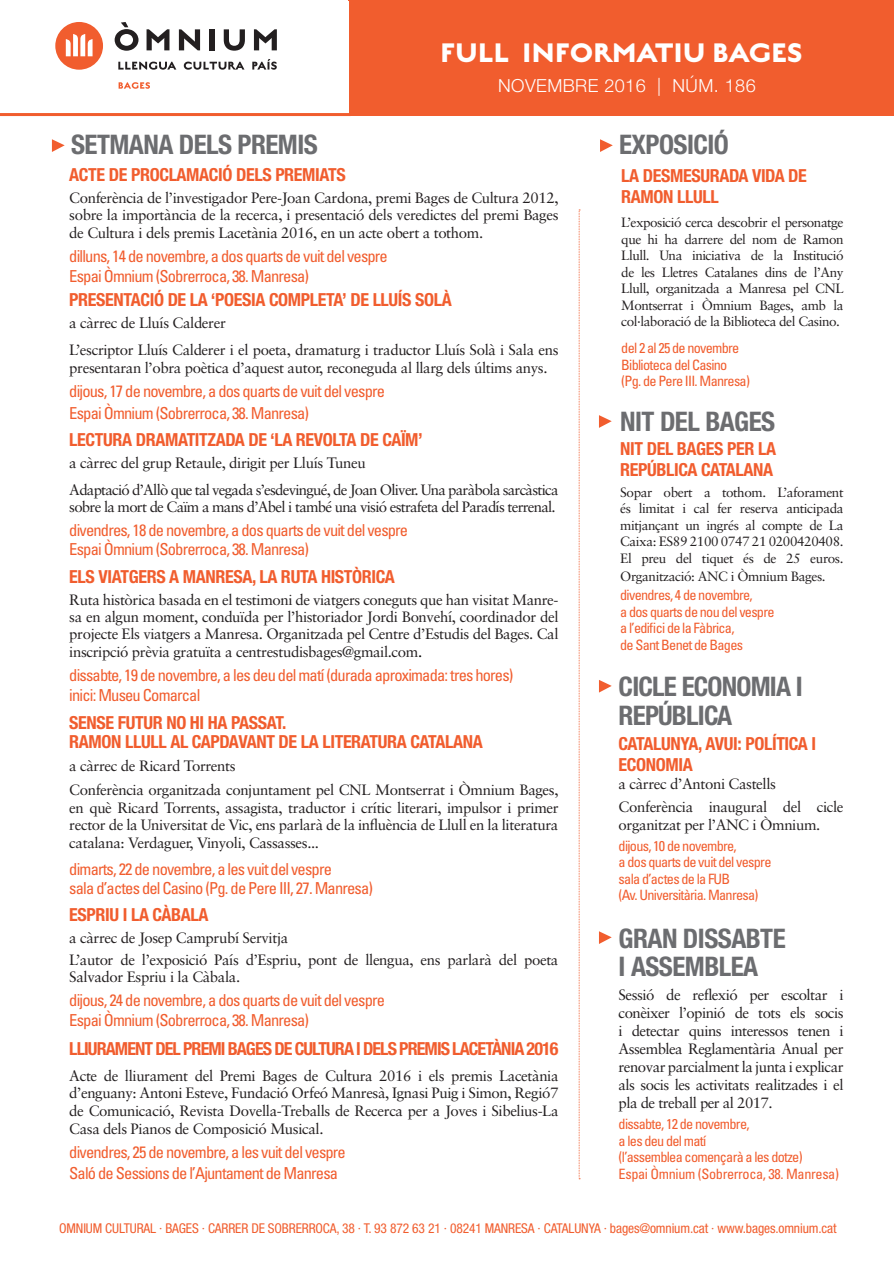
<style>
.page{position:relative;width:894px;height:1264px;background:#fff}
.page>*{position:absolute;margin:0;border:0;box-sizing:border-box;transform-origin:0 0}
.t1{font:700 36px "English Grotesque";letter-spacing:-.02em;color:#fff}
.t2{font:700 condensed 27px/28.5px "Helvetica Neue LT Std";letter-spacing:-.02em;color:#6c6d70}
.t3{font:700 condensed 18px/21px "Helvetica Neue LT Std";letter-spacing:-.02em;color:#f15d2e}
.t4{font:700 condensed 18px "Helvetica Neue LT Std";letter-spacing:-.05em;color:#f15d2e}
.t5{font:300 18px "Helvetica Neue LT Std";letter-spacing:.025em;color:#fff}
.t6{font:condensed 16.5px/19.5px "Univers";letter-spacing:-.05em;color:#f15d2e}
.t7{font:15px/17.5px "Sabon CE";letter-spacing:-.025em;color:#231f20;text-align:justify}
.t8{font:15px/26.2px "Sabon CE";letter-spacing:-.05em;color:#231f20}
.t9{font:condensed 14.25px/16.5px "Univers";letter-spacing:-.05em;color:#f15d2e}
.t10{font:13.5px/16.5px "Sabon CE";letter-spacing:-.03em;color:#231f20;text-align:justify}
.t11{font:condensed 13.5px "Helvetica Neue LT Std";letter-spacing:-.01em;color:#f15d2e}
.s1{color:#000}
</style>
<div class="page">
<svg style="left:52px;top:139px;width:13px;height:13px"></svg>
<svg style="left:578px;top:210px;width:2px;height:969px;background:#fbd9ce"></svg>
<div style="left:1px;top:0;width:893px;height:116px;background:#f15d2e"></div>
<div style="left:0;top:1px;width:348px;height:117px;background:#fff"></div>
<svg style="left:115px;top:22px;width:23px;height:29px"></svg>
<svg style="left:146px;top:29px;width:23px;height:21px"></svg>
<svg style="left:179px;top:29px;width:21px;height:21px"></svg>
<div style="left:209px;top:29px;width:6px;height:21px;background:#231f20"></div>
<svg style="left:224px;top:29px;width:21px;height:22px"></svg>
<svg style="left:254px;top:29px;width:23px;height:21px"></svg>
<svg style="left:55px;top:22px;width:48px;height:48px"></svg>
<svg style="left:118px;top:62px;width:58px;height:8px"></svg>
<svg style="left:184px;top:62px;width:60px;height:8px"></svg>
<svg style="left:252px;top:59px;width:25px;height:11px"></svg>
<svg style="left:119px;top:82px;width:31px;height:7px"></svg>
<hr style="left:0;top:113px;width:351px;height:3px;background:#f15d2e">
<div style="left:0;top:0;width:348px;height:5px;background:#fff"></div>
<svg style="left:600px;top:139px;width:12px;height:13px"></svg>
<svg style="left:599px;top:415px;width:12px;height:13px"></svg>
<svg style="left:599px;top:680px;width:12px;height:13px"></svg>
<svg style="left:599px;top:931px;width:12px;height:13px"></svg>
<h1 class="t1" style="left:440px;top:35px;width:364px">FULL INFORMATIU BAGES</h1>
<p class="t5" style="left:498px;top:74px;width:259px">NOVEMBRE 2016 | NÚM. 186</p>
<h2 class="t2" style="left:619px;top:130px;width:13px">EXPOSICI</h2>
<h2 class="t2" style="left:713px;top:130px;width:17px">Ó</h2>
<p class="t3" style="left:621px;top:165px;width:187px">LA DESMESURADA VIDA DE<br>RAMON LLULL</p>
<p class="t10" style="left:621px;top:214px;width:224px">L’exposició cerca descobrir el personatge que hi ha darrere del nom de Ramon Llull. Una iniciativa de la Institució de les Lletres Catalanes dins de l’Any Llull, organitzada a Manresa pel CNL Montserrat i Òmnium Bages, amb la col·laboració de la Biblioteca del Casino.</p>
<p class="t9" style="left:621px;top:340px;width:130px">del 2 al 25 de novembre<br>Biblioteca del Casino (Pg. de Pere III. Manresa)</p>
<h2 class="t2" style="left:71px;top:130px;width:16px">SETMANA</h2>
<h2 class="t2" style="left:179px;top:130px;width:73px">DELSPREMIS</h2>
<p class="t3" style="left:69px;top:164px;width:278px">ACTE DE PROCLAMACIÓ DELS PREMIATS</p>
<p class="t7" style="left:69px;top:189px;width:490px">Conferència de l’investigador Pere-Joan Cardona, premi Bages de Cultura 2012, sobre la importància de la recerca, i presentació dels veredictes del premi Bages de Cultura i dels premis Lacetània 2016, en un acte obert a tothom.</p>
<p class="t6" style="left:69px;top:246px;width:320px">dilluns, 14 de novembre, a dos quarts de vuit del vespre<br>Espai Òmnium (Sobrerroca, 38. Manresa)</p>
<p class="t3" style="left:69px;top:289px;width:384px">PRESENTACIÓ DE LA ‘POESIA COMPLETA’ DE LLUÍS SOLÀ</p>
<p class="t7" style="left:69px;top:310px;width:490px;line-height:27px">a càrrec de Lluís Calderer<br>L’escriptor Lluís Calderer i el poeta, dramaturg i traductor Lluís Solà i Sala ens</p>
<p class="t7" style="left:69px;top:359px;width:479px">presentaran l’obra poètica d’aquest autor, reconeguda al llarg dels últims anys.</p>
<p class="t6" style="left:69px;top:381px;width:317px;line-height:21.6px">dijous, 17 de novembre, a dos quarts de vuit del vespre<br>Espai Òmnium (Sobrerroca, 38. Manresa)</p>
<p class="t3" style="left:69px;top:429px;width:355px">LECTURA DRAMATITZADA DE ‘LA REVOLTA DE CAÏM’</p>
<p class="t8" style="left:69px;top:450px;width:490px">a càrrec del grup Retaule, dirigit per Lluís Tuneu<br>Adaptació d’Allò que tal vegada s’esdevingué, de Joan Oliver. Una paràbola sarcàstica</p>
<p class="t8" style="left:69px;top:493px;width:488px">sobre la mort de Caïm a mans d’Abel i també una visió estrafeta del Paradís terrenal.</p>
<p class="t6" style="left:69px;top:520px;width:340px">divendres, 18 de novembre, a dos quarts de vuit del vespre<br>Espai Òmnium (Sobrerroca, 38. Manresa)</p>
<p class="t3" style="left:69px;top:566px;width:327px">ELS VIATGERS A MANRESA, LA RUTA HISTÒRICA</p>
<p class="t7" style="left:69px;top:591px;width:490px">Ruta històrica basada en el testimoni de viatgers coneguts que han visitat Manre&shy;sa en algun moment, conduïda per l’historiador Jordi Bonvehí, coordinador del projecte Els viatgers a Manresa. Organitzada pel Centre d’Estudis del Bages. Cal inscripció prèvia gratuïta a centrestudisbages@gmail.com<span class="s1">.</span></p>
<p class="t6" style="left:69px;top:665px;width:445px">dissabte, 19 de novembre, a les deu del matí (durada aproximada: tres hores) inici: Museu Comarcal</p>
<p class="t3" style="left:69px;top:712px;width:415px;line-height:19.5px">SENSE FUTUR NO HI HA PASSAT.<br>RAMON LLULL AL CAPDAVANT DE LA LITERATURA CATALANA</p>
<p class="t7" style="left:69px;top:753px;width:490px;line-height:24.8px">a càrrec de Ricard Torrents<br>Conferència organitzada conjuntament pel CNL Montserrat i Òmnium Bages,</p>
<p class="t7" style="left:69px;top:798px;width:491px">en què Ricard Torrents, assagista, traductor i crític literari, impulsor i primer rector de la Universitat de Vic, ens parlarà de la influència de Llull en la literatura catalana: Verdaguer, Vinyoli, Cassasses...</p>
<p class="t6" style="left:69px;top:859px;width:305px">dimarts, 22 de novembre, a les vuit del vespre<br>sala d’actes del Casino (Pg. de Pere III, 27. Manresa)</p>
<p class="t3" style="left:69px;top:903px;width:141px">ESPRIU I LA CÀBALA</p>
<p class="t7" style="left:69px;top:927px;width:490px;line-height:21.8px">a càrrec de Josep Camprubí Servitja<br>L’autor de l’exposició País d’Espriu, pont de llengua, ens parlarà del poeta</p>
<p class="t7" style="left:69px;top:968px;width:172px">Salvador Espriu i la Càbala.</p>
<p class="t6" style="left:69px;top:990px;width:317px">dijous, 24 de novembre, a dos quarts de vuit del vespre<br>Espai Òmnium (Sobrerroca, 38. Manresa)</p>
<p class="t4" style="left:69px;top:1038px;width:490px">LLIURAMENT DEL PREMI BAGES DE CULTURA I DELS PREMIS LACETÀNIA 2016</p>
<p class="t7" style="left:69px;top:1067px;width:491px">Acte de lliurament del Premi Bages de Cultura 2016 i els premis Lacetània d’enguany: Antoni Esteve, Fundació Orfeó Manresà, Ignasi Puig i Simon, Regió7 de Comunicació, Revista Dovella-Treballs de Recerca per a Joves i Sibelius-La Casa dels Pianos de Composició Musical.</p>
<p class="t6" style="left:69px;top:1141px;width:278px;line-height:21.6px">divendres, 25 de novembre, a les vuit del vespre<br>Saló de Sessions de l’Ajuntament de Manresa</p>
<h2 class="t2" style="left:620px;top:407px;width:115px">NIT DEL BAGES</h2>
<p class="t3" style="left:620px;top:438px;width:157px">NIT DEL BAGES PER LA<br>REPÚBLICA CATALANA</p>
<p class="t10" style="left:620px;top:484px;width:225px">Sopar obert a tothom. L’aforament és limitat i cal fer reserva anticipada mitjançant un ingrés al compte de La Caixa: ES89 2100 0747 21 0200420408.<br>El preu del tiquet és de 25 euros.</p>
<p class="t10" style="left:620px;top:568px;width:207px">Organització: ANC i Òmnium Bages.</p>
<p class="t9" style="left:620px;top:587px;width:156px">divendres, 4 de novembre,<br>a dos quarts de nou del vespre a l’edifici de la Fàbrica,<br>de Sant Benet de Bages</p>
<h2 class="t2" style="left:618px;top:672px;width:78px">CICLEECONOMIA</h2>
<h2 class="t2" style="left:796px;top:672px;width:5px">I</h2>
<h2 class="t2" style="left:618px;top:700px;width:14px">REPÚ</h2>
<h2 class="t2" style="left:672px;top:700px;width:38px">BLICA</h2>
<p class="t3" style="left:618px;top:733px;width:10px">CATA</p>
<p class="t3" style="left:653px;top:733px;width:62px">LUNYA, AVUI</p>
<p class="t3" style="left:737px;top:733px;width:43px">: POLÍTICA</p>
<p class="t3" style="left:811px;top:733px;width:4px">I</p>
<p class="t3" style="left:618px;top:754px;width:11px">ECONOMIA</p>
<p class="t7" style="left:618px;top:773px;width:226px;line-height:22.5px">a càrrec d’Antoni Castells<br>Conferència inaugural del cicle</p>
<p class="t7" style="left:618px;top:816px;width:203px">organitzat per l’ANC i Òmnium.</p>
<p class="t9" style="left:618px;top:837px;width:154px">dijous, 10 de novembre,<br>a dos quarts de vuit del vespre sala d’actes de la FUB<br>(Av. Universitària. Manresa)</p>
<h2 class="t2" style="left:618px;top:923px;width:168px">GRAN DISSABTE<br>I ASSEMBLEA</h2>
<p class="t7" style="left:618px;top:986px;width:226px;line-height:18px">Sessió de reflexió per escoltar i conèixer l’opinió de tots els socis i detectar quins interessos tenen i Assemblea Reglamentària Anual per renovar parcialment la junta i explicar als socis les activitats realitzades i el pla de treball per al 2017.</p>
<p class="t9" style="left:618px;top:1116px;width:222px">dissabte, 12 de novembre,<br>a les deu del matí<br>(l’assemblea començarà a les dotze)<br>Espai Òmnium (Sobrerroca, 38. Manresa)</p>
<p class="t11" style="left:59px;top:1220px;width:779px">OMNIUM CULTURAL · BAGES · CARRER DE SOBRERROCA, 38 · T. 93 872 63 21 · 08241 MANRESA · CATALUNYA · bages@omnium.cat · www.bages.omnium.cat</p>
</div>
